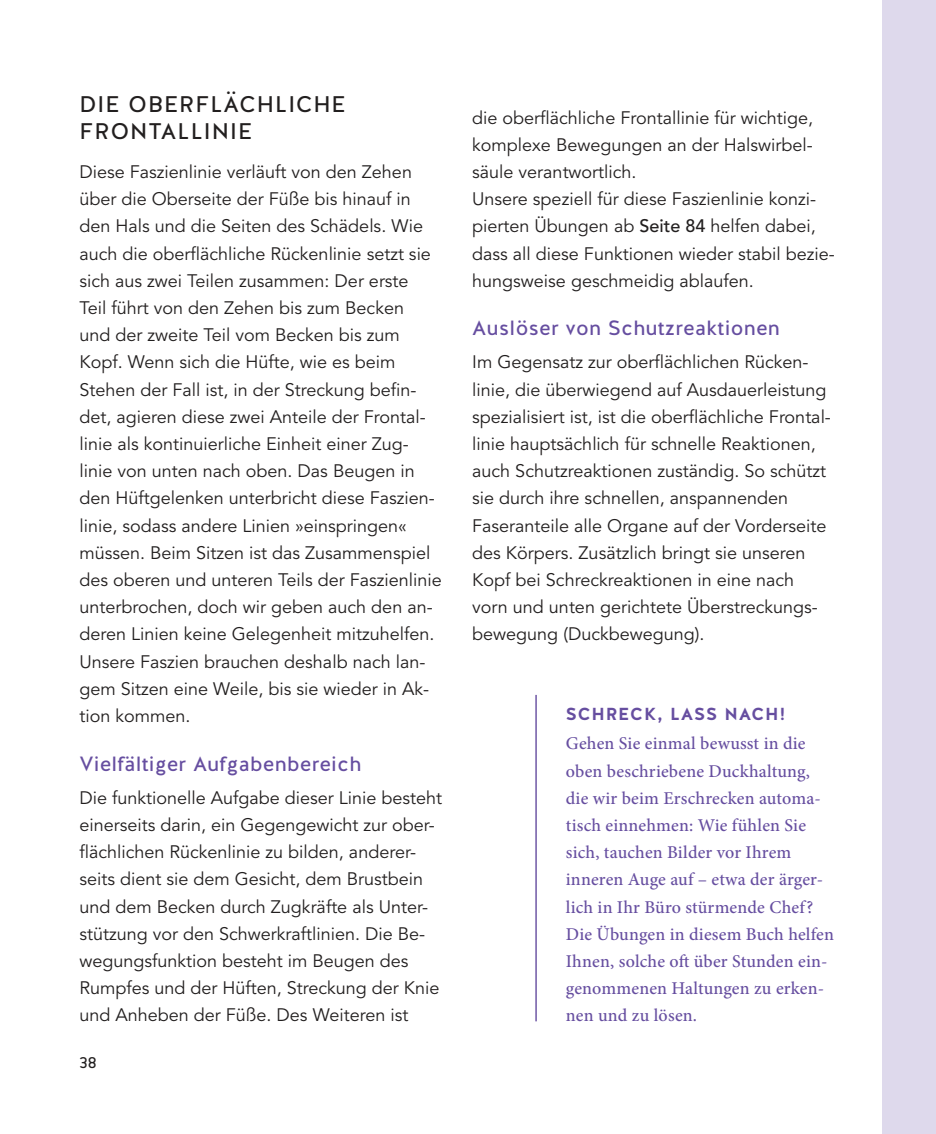
<style>
.page{position:relative;width:936px;height:1134px;background:#fff}
.page>*{position:absolute;margin:0;border:0;box-sizing:border-box;transform-origin:0 0}
.t1{font:22.6px/27.2px "Halis GR";letter-spacing:.05em;color:#221f1f}
.t2{font:20.6px "Halis GR";letter-spacing:.02em;color:#664ea0}
.t3{font:18px/27.2px "Avenir LT Std";color:#221f1f}
.t4{font:500 18px/27.2px "Minion Pro";letter-spacing:.01em;color:#664ea0}
.t5{font:700 17.4px "Halis GR";letter-spacing:.05em;color:#664ea0}
.t6{font:16px "Halis GR";color:#221f1f}
.s1{font-weight:500}
</style>
<div class="page">
<div style="left:882px;top:0;width:53px;height:1134px;background:#ded9ec"></div>
<hr style="left:535px;top:695px;width:1px;height:326px;background:#664ea0">
<p class="t1" style="left:79px;top:90px;width:268px">DIE OBERFLÄCHLICHE<br>FRONTALLINIE</p>
<p class="t3" style="left:79px;top:159px;width:364px">Diese Faszienlinie verläuft von den Zehen über die Oberseite der Füße bis hinauf in den Hals und die Seiten des Schädels. Wie auch die oberlächliche Rückenlinie setzt sie sich aus zwei Teilen zusammen: Der erste<br>Teil führt von den Zehen bis zum Becken<br>und der zweite Teil vom Becken bis zum Kopf. Wenn sich die Hüfte, wie es beim Stehen der Fall ist, in der Streckung bein&shy;det, agieren diese zwei Anteile der Frontal&shy;linie als kontinuierliche Einheit einer Zug&shy;linie von unten nach oben. Das Beugen in den Hüftgelenken unterbricht diese Faszien&shy;linie, sodass andere Linien »einspringen« müssen. Beim Sitzen ist das Zusammenspiel des oberen und unteren Teils der Faszienlinie unterbrochen, doch wir geben auch den an&shy;deren Linien keine Gelegenheit mitzuhelfen.<br>Unsere Faszien brauchen deshalb nach lan&shy;gem Sitzen eine Weile, bis sie wieder in Ak&shy;tion kommen.</p>
<p class="t2" style="left:79px;top:752px;width:283px">Vielfältiger Aufgabenbereich</p>
<p class="t3" style="left:79px;top:785px;width:364px">Die funktionelle Aufgabe dieser Linie besteht einerseits darin, ein Gegengewicht zur ober&shy;lächlichen Rückenlinie zu bilden, anderer&shy;seits dient sie dem Gesicht, dem Brustbein und dem Becken durch Zugkräfte als Unter&shy;stützung vor den Schwerkraftlinien. Die Be&shy;wegungsfunktion besteht im Beugen des Rumpfes und der Hüften, Streckung der Knie und Anheben der Füße. Des Weiteren ist</p>
<p class="t6" style="left:79px;top:1053px;width:19px">38</p>
<p class="t3" style="left:472px;top:105px;width:364px">die oberlächliche Frontallinie für wichtige, komplexe Bewegungen an der Halswirbel&shy;säule verantwortlich.<br>Unsere speziell für diese Faszienlinie konzi&shy;pierten Übungen ab <span class="s1">Seite 84</span> helfen dabei, dass all diese Funktionen wieder stabil bezie&shy;hungsweise geschmeidig ablaufen.</p>
<p class="t2" style="left:472px;top:316px;width:309px">Auslöser von Schutzreaktionen</p>
<p class="t3" style="left:472px;top:350px;width:360px">Im Gegensatz zur oberlächlichen Rücken&shy;linie, die überwiegend auf Ausdauerleistung spezialisiert ist, ist die oberlächliche Frontal&shy;linie hauptsächlich für schnelle Reaktionen, auch Schutzreaktionen zuständig. So schützt sie durch ihre schnellen, anspannenden Faseranteile alle Organe auf der Vorderseite des Körpers. Zusätzlich bringt sie unseren Kopf bei Schreckreaktionen in eine nach vorn und unten gerichtete Überstreckungs&shy;bewegung (Duckbewegung).</p>
<p class="t5" style="left:566px;top:704px;width:221px">SCHRECK, LASS NACH!</p>
<p class="t4" style="left:566px;top:731px;width:270px">Gehen Sie einmal bewusst in die oben beschriebene Duckhaltung, die wir beim Erschrecken automa&shy;tisch einnehmen: Wie fühlen Sie sich, tauchen Bilder vor Ihrem inneren Auge auf – etwa der ärger&shy;lich in Ihr Büro stürmende Chef?<br>Die Übungen in diesem Buch helfen<br>Ihnen, solche ot über Stunden ein&shy;genommenen Haltungen zu erken&shy;nen und zu lösen.</p>
</div>
